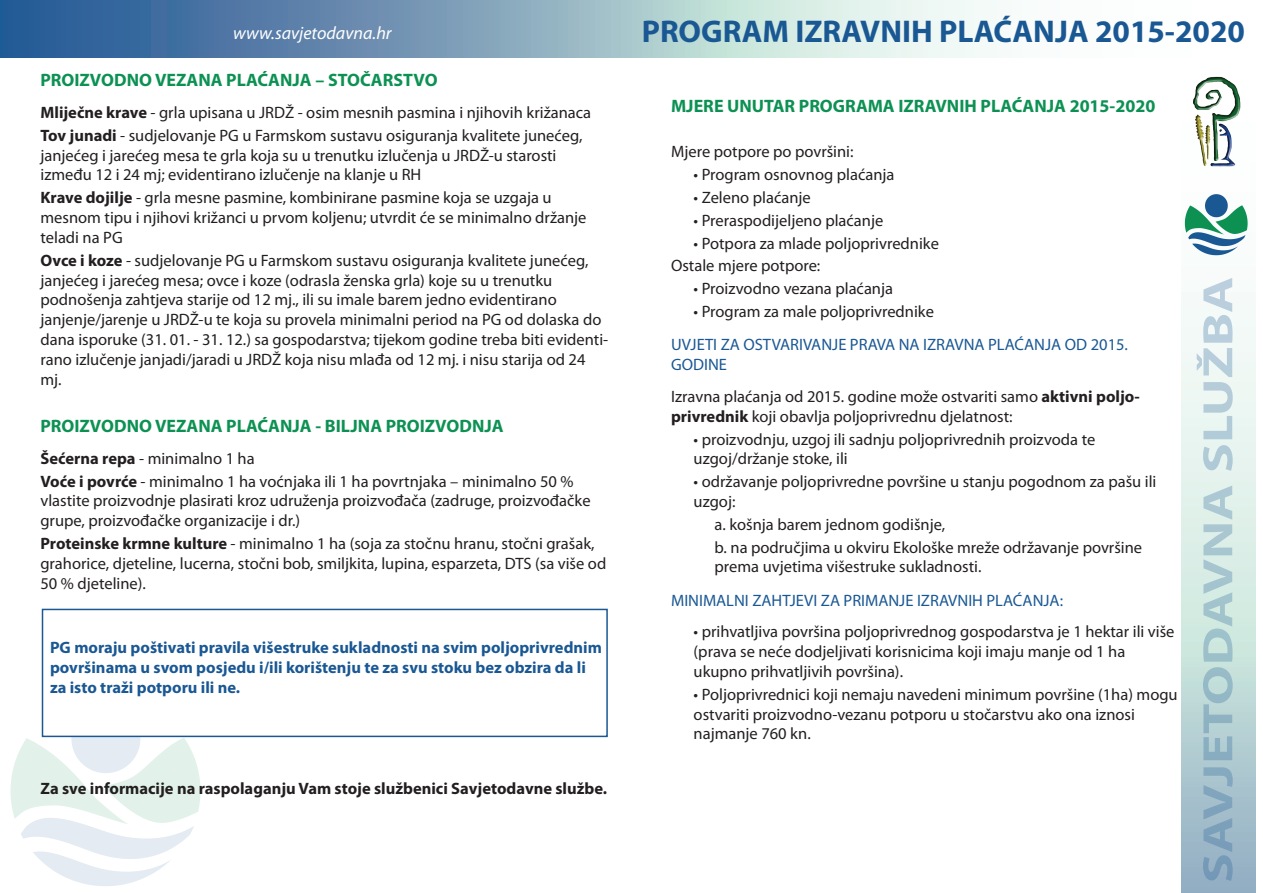
<style>
.page{position:relative;width:1263px;height:893px;background:#fff}
.page>*{position:absolute;margin:0;border:0;box-sizing:border-box;transform-origin:0 0}
.t1{font:700 31.5px "Myriad Pro";color:#1a5894}
.t2{font:700 18px "Myriad Pro";color:#0c9153}
.t3{font:italic 18px "Myriad Pro";color:#fff}
.t4{font:16.5px/19.8px "Myriad Pro";color:#231f20}
.t5{font:700 16.5px/19.8px "Myriad Pro";color:#1a5894}
.t6{font:16.5px/19.8px "Myriad Pro";color:#1a5894}
.t7{font:700 16.5px "Myriad Pro";color:#231f20}
.s1{font-weight:700}
</style>
<div class="page">
<svg style="left:11px;top:704px;width:190px;height:182px"></svg>
<div style="left:42px;top:609px;width:566px;height:128px;background:#fff;border:2px solid #1a5894"></div>
<svg style="left:1181px;top:217px;width:74px;height:676px"></svg>
<svg style="left:0;top:0;width:997px;height:57px;background:#8cacc1"></svg>
<svg style="left:1203px;top:767px;width:30px;height:114px;background:#8eadc2"></svg>
<svg style="left:1203px;top:485px;width:30px;height:275px;background:#b5d1d5"></svg>
<svg style="left:1203px;top:445px;width:30px;height:26px"></svg>
<svg style="left:1197px;top:278px;width:36px;height:161px"></svg>
<svg style="left:1185px;top:194px;width:62px;height:61px"></svg>
<img style="left:1193px;top:76px;width:48px;height:91px">
<p class="t3" style="left:233px;top:22px;width:160px">www.savjetodavna.hr</p>
<p class="t2" style="left:40px;top:68px;width:399px">PROIZVODNO VEZANA PLAĆANJA – STOČARSTVO</p>
<p class="t4" style="left:40px;top:101px;width:552px;line-height:22.8px"><span class="s1">Mliječne krave</span> - grla upisana u JRDŽ - osim mesnih pasmina i njihovih križanaca<br><span class="s1">Tov junadi</span> - sudjelovanje PG u Farmskom sustavu osiguranja kvalitete junećeg,</p>
<p class="t4" style="left:40px;top:145px;width:517px">janjećeg i jarećeg mesa te grla koja su u trenutku izlučenja u JRDŽ-u starosti između 12 i 24 mj; evidentirano izlučenje na klanje u RH</p>
<p class="t4" style="left:40px;top:188px;width:548px"><span class="s1">Krave dojilje</span> - grla mesne pasmine, kombinirane pasmine koja se uzgaja u mesnom tipu i njihovi križanci u prvom koljenu; utvrdit će se minimalno držanje teladi na PG</p>
<p class="t4" style="left:40px;top:250px;width:569px"><span class="s1">Ovce i koze</span> - sudjelovanje PG u Farmskom sustavu osiguranja kvalitete junećeg, janjećeg i jarećeg mesa; ovce i koze (odrasla ženska grla) koje su u trenutku podnošenja zahtjeva starije od 12 mj., ili su imale barem jedno evidentirano janjenje/jarenje u JRDŽ-u te koja su provela minimalni period na PG od dolaska do dana isporuke (31. 01. - 31. 12.) sa gospodarstva; tijekom godine treba biti evidenti&shy;rano izlučenje janjadi/jaradi u JRDŽ koja nisu mlađa od 12 mj. i nisu starija od 24 mj.</p>
<p class="t2" style="left:40px;top:414px;width:465px">PROIZVODNO VEZANA PLAĆANJA - BILJNA PROIZVODNJA</p>
<p class="t4" style="left:40px;top:446px;width:534px;line-height:22.8px"><span class="s1">Šećerna repa</span> - minimalno 1 ha<br><span class="s1">Voće i povrće</span> - minimalno 1 ha voćnjaka ili 1 ha povrtnjaka – minimalno 50 %</p>
<p class="t4" style="left:40px;top:491px;width:552px">vlastite proizvodnje plasirati kroz udruženja proizvođača (zadruge, proizvođačke grupe, proizvođačke organizacije i dr.)</p>
<p class="t4" style="left:40px;top:533px;width:567px"><span class="s1">Proteinske krmne kulture</span> - minimalno 1 ha (soja za stočnu hranu, stočni grašak, grahorice, djeteline, lucerna, stočni bob, smiljkita, lupina, esparzeta, DTS (sa više od<br>50 % djeteline).</p>
<p class="t5" style="left:50px;top:637px;width:553px">PG moraju poštivati pravila višestruke sukladnosti na svim poljoprivrednim površinama u svom posjedu i/ili korištenju te za svu stoku bez obzira da li za isto traži potporu ili ne.</p>
<p class="t7" style="left:40px;top:777px;width:568px">Za sve informacije na raspolaganju Vam stoje službenici Savjetodavne službe.</p>
<h1 class="t1" style="left:642px;top:11px;width:605px">PROGRAM IZRAVNIH PLAĆANJA 2015-2020</h1>
<p class="t2" style="left:671px;top:94px;width:486px">MJERE UNUTAR PROGRAMA IZRAVNIH PLAĆANJA 2015-2020</p>
<p class="t4" style="left:671px;top:142px;width:184px">Mjere potpore po površini:</p>
<p class="t4" style="left:694px;top:164px;width:202px">• Program osnovnog plaćanja</p>
<p class="t4" style="left:694px;top:187px;width:119px">• Zeleno plaćanje</p>
<p class="t4" style="left:694px;top:210px;width:191px">• Preraspodijeljeno plaćanje</p>
<p class="t4" style="left:671px;top:231px;width:269px;line-height:22.8px;text-indent:23px">• Potpora za mlade poljoprivrednike<br>Ostale mjere potpore:</p>
<p class="t4" style="left:694px;top:279px;width:201px">• Proizvodno vezana plaćanja</p>
<p class="t4" style="left:694px;top:301px;width:242px">• Program za male poljoprivrednike</p>
<p class="t6" style="left:671px;top:335px;width:458px">UVJETI ZA OSTVARIVANJE PRAVA NA IZRAVNA PLAĆANJA OD 2015.<br>GODINE</p>
<p class="t4" style="left:671px;top:386px;width:470px">Izravna plaćanja od 2015. godine može ostvariti samo <span class="s1">aktivni poljo&shy;privrednik</span> koji obavlja poljoprivrednu djelatnost:</p>
<p class="t4" style="left:694px;top:429px;width:403px">• proizvodnju, uzgoj ili sadnju poljoprivrednih proizvoda te uzgoj/držanje stoke, ili</p>
<p class="t4" style="left:694px;top:471px;width:464px">• održavanje poljoprivredne površine u stanju pogodnom za pašu ili uzgoj:</p>
<p class="t4" style="left:715px;top:513px;width:429px;line-height:22.8px">a. košnja barem jednom godišnje,<br>b. na područjima u okviru Ekološke mreže održavanje površine</p>
<p class="t4" style="left:715px;top:557px;width:268px">prema uvjetima višestruke sukladnosti.</p>
<p class="t6" style="left:671px;top:590px;width:394px">MINIMALNI ZAHTJEVI ZA PRIMANJE IZRAVNIH PLAĆANJA:</p>
<p class="t4" style="left:694px;top:622px;width:482px">• prihvatljiva površina poljoprivrednog gospodarstva je 1 hektar ili više (prava se neće dodjeljivati korisnicima koji imaju manje od 1 ha ukupno prihvatljivih površina).</p>
<p class="t4" style="left:694px;top:684px;width:486px">• Poljoprivrednici koji nemaju navedeni minimum površine (1ha) mogu ostvariti proizvodno-vezanu potporu u stočarstvu ako ona iznosi najmanje 760 kn.</p>
</div>
